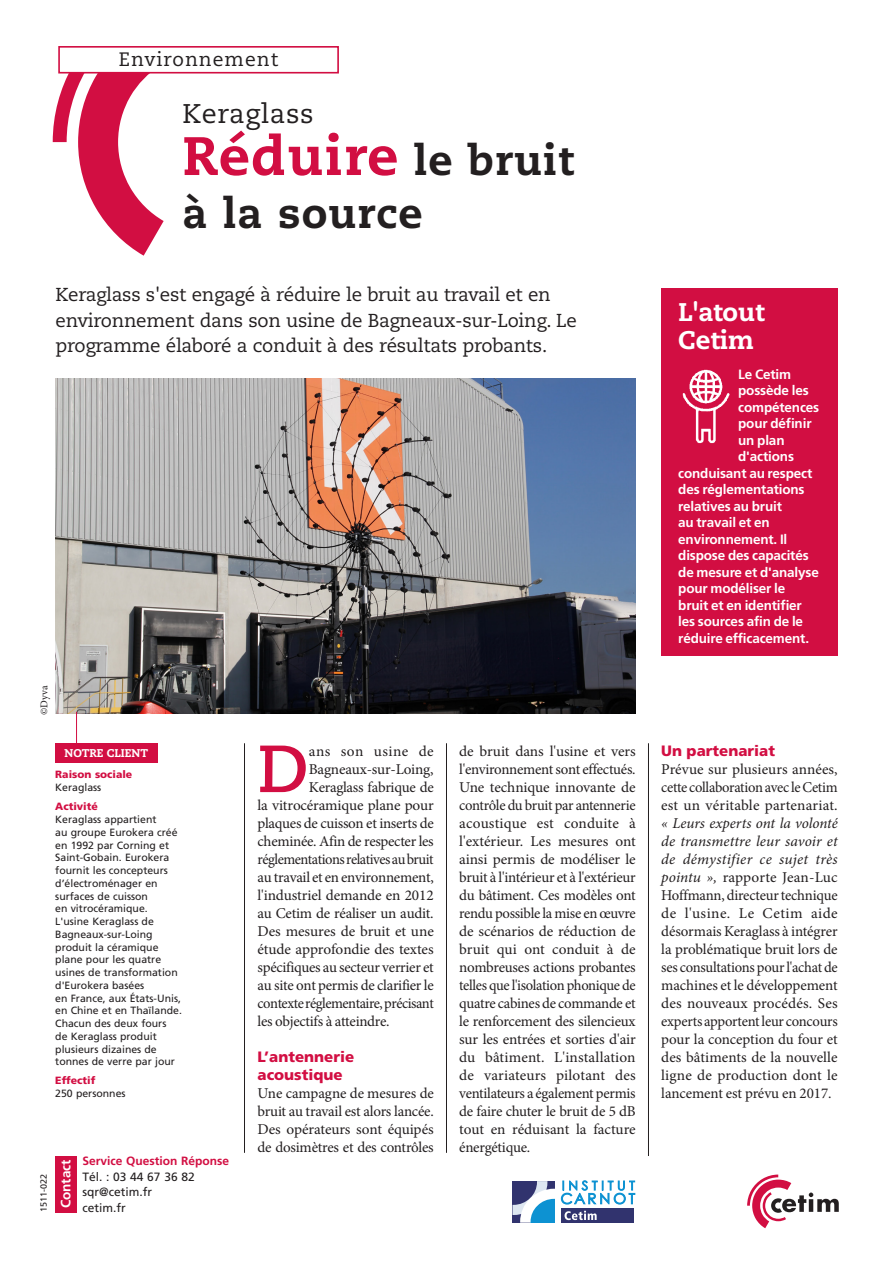
<style>
.page{position:relative;width:893px;height:1263px;background:#fff}
.page>*{position:absolute;margin:0;border:0;box-sizing:border-box;transform-origin:0 0}
.texte_courant_lettri{font:700 66.45px "Caecilia";color:#d20e42}
.GD_TITRE{font:800 54px "Caecilia";letter-spacing:.025em;color:#d20e42}
.GD_TITRE-2{font:800 42px "Caecilia";letter-spacing:.025em;color:#231f20}
.Nom_Sté_Gd_Titre{font:27px "Caecilia";letter-spacing:.025em;color:#231f20}
.Atout_Cetim{font:800 25.5px/28.5px "Caecilia";color:#fff}
.t1{font:19.35px "Caecilia";letter-spacing:.05em;color:#231f20}
.CHAPO{font:18.75px/25.5px "Caecilia";letter-spacing:-.015em;color:#231f20}
.TEXTE_COURANT{font:15px/18px "Minion Pro";letter-spacing:-.015em;color:#231f20;text-align:justify}
.texte_courant_ts{font:15px/18px "Minion Pro";color:#231f20;text-align:justify}
.texte_courant_lettri-2{font:15px "Minion Pro";letter-spacing:-.02em;color:#231f20}
.TITRE_2_ROUGE{font:900 15px/18px "Frutiger";color:#d20e42}
.texte_courant_lettri-3{font:15px "Minion Pro";letter-spacing:.03em;color:#231f20}
.Texte_atout_Cetim_tt{font:700 13.5px "Frutiger";letter-spacing:-.01em;color:#fff}
.t2{font:12px/15.8px "Frutiger";color:#231f20}
.t3{font:700 12px "Frutiger";color:#d20e42}
.t4{font:800 11.25px "Caecilia";color:#fff}
.TEXTE___Notre_client{font:10.5px/12.8px "Frutiger";color:#231f20}
.Tit___notre_client_r{font:900 10.5px "Frutiger";color:#d20e42}
.TEXTE_COURANT-2{font:10.5px "Minion Pro";color:#231f20}
.t5{font:9px "Frutiger";color:#231f20}
.s1{font-size:42px;color:#231f20}
.s2{font-style:italic}
</style>
<div class="page">
<svg style="left:53px;top:74px;width:111px;height:182px"></svg>
<svg style="left:747px;top:1174px;width:92px;height:54px"></svg>
<div style="left:562px;top:1208px;width:72px;height:15px;background:#31336e"></div>
<svg style="left:565px;top:1211px;width:32px;height:9px"></svg>
<svg style="left:512px;top:1181px;width:43px;height:41px"></svg>
<svg style="left:561px;top:1180px;width:74px;height:24px"></svg>
<img style="left:55px;top:378px;width:581px;height:335px">
<div style="left:55px;top:1156px;width:22px;height:56px;background:#d20e42"></div>
<hr style="left:446px;top:743px;width:1px;height:410px;background:#231f20">
<hr style="left:244px;top:743px;width:1px;height:410px;background:#231f20">
<hr style="left:648px;top:743px;width:1px;height:413px;background:#231f20">
<hr style="left:76px;top:712px;width:1px;height:36px;background:#d20e42">
<div style="left:55px;top:743px;width:102px;height:19px;background:#d20e42"></div>
<div style="left:58px;top:46px;width:281px;height:28px;border:2px solid #d20e42"></div>
<div style="left:661px;top:288px;width:177px;height:368px;background:#d20e42"></div>
<img style="left:682px;top:369px;width:48px;height:75px">
<p class="t1" style="left:119px;top:48px;width:161px">Environnement</p>
<p class="Nom_Sté_Gd_Titre" style="left:182px;top:97px;width:133px">Keraglass</p>
<p class="GD_TITRE" style="left:182px;top:123px;width:393px">Réduire <span class="s1">le bruit</span></p>
<p class="GD_TITRE-2" style="left:182px;top:187px;width:242px">à la source</p>
<p class="CHAPO" style="left:56px;top:282px;width:523px">Keraglass s'est engagé à réduire le bruit au travail et en environnement dans son usine de Bagneaux-sur-Loing. Le programme élaboré a conduit à des résultats probants.</p>
<p class="TEXTE_COURANT-2" style="left:37px;top:715px;width:31px;rotate:-90deg">©Dyva</p>
<p class="Atout_Cetim" style="left:678px;top:298px;width:88px">L'atout<br>Cetim</p>
<p class="Texte_atout_Cetim_tt" style="left:738px;top:366px;width:54px">Le Cetim</p>
<p class="Texte_atout_Cetim_tt" style="left:738px;top:383px;width:72px">possède les</p>
<p class="Texte_atout_Cetim_tt" style="left:738px;top:399px;width:83px">compétences</p>
<p class="Texte_atout_Cetim_tt" style="left:738px;top:416px;width:75px">pour définir</p>
<p class="Texte_atout_Cetim_tt" style="left:738px;top:432px;width:48px">un plan</p>
<p class="Texte_atout_Cetim_tt" style="left:738px;top:449px;width:57px">d'actions</p>
<p class="Texte_atout_Cetim_tt" style="left:678px;top:465px;width:136px">conduisant au respect</p>
<p class="Texte_atout_Cetim_tt" style="left:678px;top:482px;width:128px">des réglementations</p>
<p class="Texte_atout_Cetim_tt" style="left:678px;top:498px;width:105px">relatives au bruit</p>
<p class="Texte_atout_Cetim_tt" style="left:678px;top:515px;width:93px">au travail et en</p>
<p class="Texte_atout_Cetim_tt" style="left:678px;top:531px;width:111px">environnement. Il</p>
<p class="Texte_atout_Cetim_tt" style="left:678px;top:548px;width:132px">dispose des capacités</p>
<p class="Texte_atout_Cetim_tt" style="left:678px;top:564px;width:142px">de mesure et d'analyse</p>
<p class="Texte_atout_Cetim_tt" style="left:678px;top:581px;width:109px">pour modéliser le</p>
<p class="Texte_atout_Cetim_tt" style="left:678px;top:597px;width:125px">bruit et en identifier</p>
<p class="Texte_atout_Cetim_tt" style="left:678px;top:614px;width:126px">les sources afin de le</p>
<p class="Texte_atout_Cetim_tt" style="left:678px;top:630px;width:132px">réduire efficacement.</p>
<p class="t4" style="left:64px;top:746px;width:85px">NOTRE CLIENT</p>
<p class="Tit___notre_client_r" style="left:55px;top:768px;width:79px">Raison sociale</p>
<p class="TEXTE___Notre_client" style="left:55px;top:781px;width:48px">Keraglass</p>
<p class="Tit___notre_client_r" style="left:55px;top:800px;width:44px">Activité</p>
<p class="TEXTE___Notre_client" style="left:55px;top:813px;width:128px">Keraglass appartient<br>au groupe Eurokera créé en 1992 par Corning et<br>Saint-Gobain. Eurokera fournit les concepteurs d’électroménager en surfaces de cuisson<br>en vitrocéramique.<br>L'usine Keraglass de<br>Bagneaux-sur-Loing produit la céramique plane pour les quatre usines de transformation d'Eurokera basées<br>en France, aux États-Unis, en Chine et en Thaïlande.</p>
<p class="TEXTE___Notre_client" style="left:55px;top:1017px;width:121px">Chacun des deux fours de Keraglass produit plusieurs dizaines de tonnes de verre par jour</p>
<p class="Tit___notre_client_r" style="left:55px;top:1074px;width:42px">Effectif</p>
<p class="TEXTE___Notre_client" style="left:55px;top:1087px;width:72px">250 personnes</p>
<p class="t5" style="left:38px;top:1212px;width:40px;rotate:-90deg">1511-022</p>
<p class="Texte_atout_Cetim_tt" style="left:58px;top:1208px;width:50px;rotate:-90deg">Contact</p>
<p class="t3" style="left:83px;top:1154px;width:148px">Service Question Réponse</p>
<p class="t2" style="left:83px;top:1168px;width:114px">Tél. : 03 44 67 36 82 sqr@cetim.fr</p>
<p class="t2" style="left:83px;top:1200px;width:45px">cetim.fr</p>
<p class="texte_courant_lettri" style="left:258px;top:730px;width:53px">D</p>
<p class="texte_courant_lettri-3" style="left:309px;top:741px;width:126px">ans son usine de</p>
<p class="texte_courant_lettri-2" style="left:309px;top:759px;width:126px">Bagneaux-sur-Loing,</p>
<p class="texte_courant_lettri-2" style="left:309px;top:777px;width:126px">Keraglass fabrique de</p>
<p class="texte_courant_lettri-2" style="left:258px;top:795px;width:178px">la vitrocéramique plane pour</p>
<p class="texte_courant_lettri-2" style="left:258px;top:813px;width:178px">plaques de cuisson et inserts de</p>
<p class="texte_courant_lettri-2" style="left:258px;top:831px;width:178px">cheminée. Afin de respecter les</p>
<p class="texte_courant_lettri-2" style="left:258px;top:849px;width:177px">réglementations relatives au bruit</p>
<p class="texte_courant_lettri-2" style="left:258px;top:867px;width:178px">au travail et en environnement,</p>
<p class="texte_courant_lettri-2" style="left:258px;top:885px;width:178px">l'industriel demande en 2012</p>
<p class="texte_courant_lettri-2" style="left:258px;top:903px;width:178px">au Cetim de réaliser un audit.</p>
<p class="texte_courant_lettri-2" style="left:258px;top:921px;width:178px">Des mesures de bruit et une</p>
<p class="texte_courant_lettri-2" style="left:258px;top:939px;width:178px">étude approfondie des textes</p>
<p class="texte_courant_lettri-2" style="left:258px;top:957px;width:178px">spécifiques au secteur verrier et</p>
<p class="texte_courant_lettri-2" style="left:258px;top:975px;width:178px">au site ont permis de clarifier le</p>
<p class="texte_courant_lettri-2" style="left:258px;top:993px;width:178px">contexte réglementaire, précisant</p>
<p class="texte_courant_lettri-2" style="left:258px;top:1011px;width:134px">les objectifs à atteindre.</p>
<p class="TITRE_2_ROUGE" style="left:258px;top:1048px;width:98px">L’antennerie acoustique</p>
<p class="TEXTE_COURANT" style="left:258px;top:1084px;width:178px">Une campagne de mesures de bruit au travail est alors lancée.<br>Des opérateurs sont équipés de dosimètres et des contrôles</p>
<p class="TEXTE_COURANT" style="left:459px;top:742px;width:178px">de bruit dans l'usine et vers l'environnement sont effectués.<br>Une technique innovante de contrôle du bruit par antennerie acoustique est conduite à l'extérieur. Les mesures ont ainsi permis de modéliser le bruit à l'intérieur et à l'extérieur du bâtiment. Ces modèles ont rendu possible la mise en œuvre de scénarios de réduction de bruit qui ont conduit à de nombreuses actions probantes telles que l'isolation phonique de quatre cabines de commande et le renforcement des silencieux sur les entrées et sorties d'air du bâtiment. L'installation de variateurs pilotant des ventilateurs a également permis de faire chuter le bruit de 5 dB tout en réduisant la facture énergétique.</p>
<p class="TITRE_2_ROUGE" style="left:661px;top:742px;width:115px">Un partenariat</p>
<p class="texte_courant_ts" style="left:661px;top:760px;width:178px">Prévue sur plusieurs années, cette collaboration avec le Cetim est un véritable partenariat. <span class="s2">« Leurs experts ont la volonté de transmettre leur savoir et de démystifier ce sujet très pointu »,</span> rapporte Jean-Luc Hoffmann, directeur technique de l'usine. Le Cetim aide désormais Keraglass à intégrer la problématique bruit lors de ses consultations pour l'achat de machines et le développement des nouveaux procédés. Ses experts apportent leur concours pour la conception du four et des bâtiments de la nouvelle ligne de production dont le lancement est prévu en 2017.</p>
</div>
